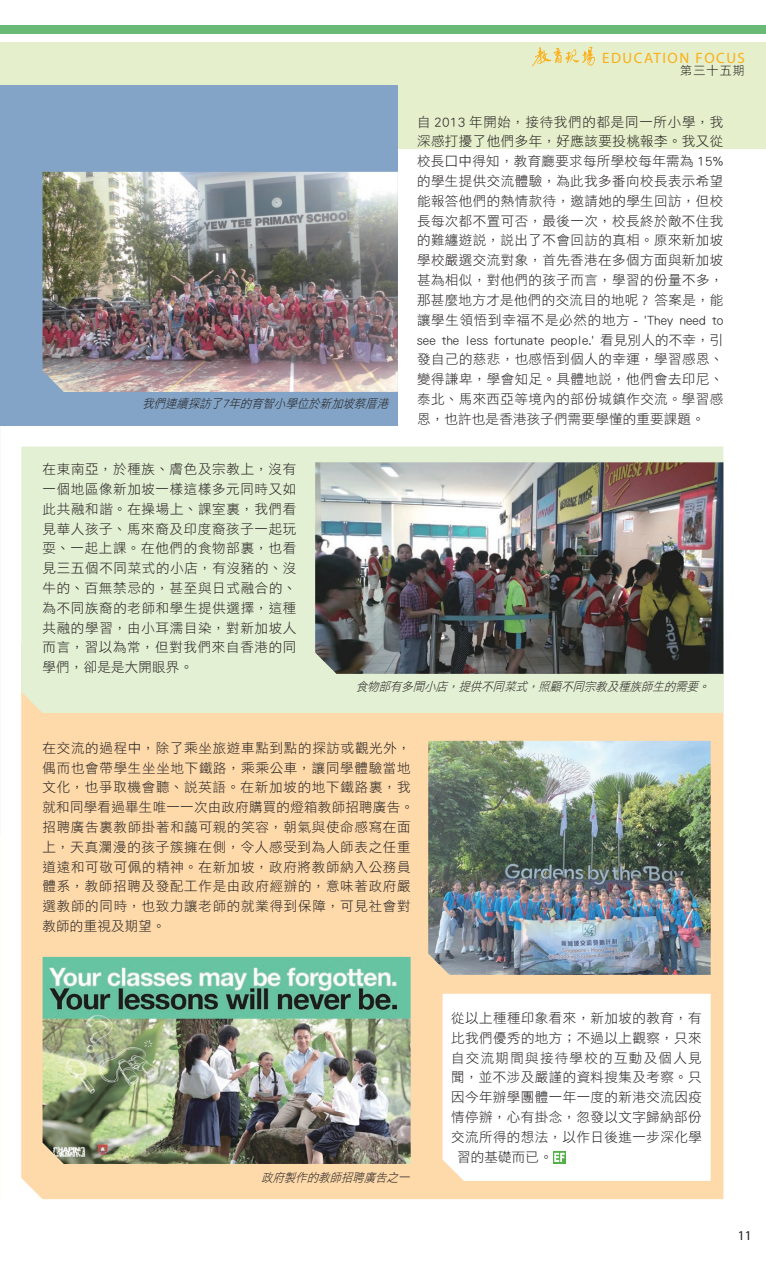
<style>
.page{position:relative;width:766px;height:1263px;background:#fff}
.page>*{position:absolute;margin:0;border:0;box-sizing:border-box;transform-origin:0 0}
.t1{font:15px "Myriad Pro";letter-spacing:.1em;color:#faaf18}
.t2{font:13.5px/19.8px "DF Li Hei W3 WINP BF";letter-spacing:.05em;color:#231f20;text-align:justify}
.t3{font:13.5px "DF Li Hei W3 WINP BF";letter-spacing:.095em;color:#231f20}
.t4{font:13.5px "Myriad Pro";color:#231f20}
.t5{font:italic 12px "DF Li Hei W3 WINP BF";color:#231f20;scale:.95 1}
.t6{font:12px "DF Li Hei W3 WINP BF";letter-spacing:.1em;color:#231f20}
</style>
<div class="page">
<div style="left:0;top:43px;width:765px;height:106px;background:#e5efcb"></div>
<img style="left:532px;top:47px;width:63px;height:19px">
<div style="left:0;top:26px;width:765px;height:8px;background:#6bb977"></div>
<div style="left:21px;top:713px;width:702px;height:486px;background:#fedaab"></div>
<div style="left:21px;top:446px;width:702px;height:267px;background:#e4f0d4"></div>
<div style="left:0;top:85px;width:398px;height:340px;background:#83a4c6"></div>
<svg style="left:442px;top:994px;width:268px;height:187px"></svg>
<svg style="left:553px;top:1151px;width:12px;height:13px"></svg>
<svg style="left:554px;top:1153px;width:10px;height:9px"></svg>
<img style="left:43px;top:172px;width:355px;height:220px">
<img style="left:315px;top:462px;width:408px;height:212px">
<img style="left:43px;top:957px;width:367px;height:207px">
<img style="left:428px;top:741px;width:282px;height:234px">
<p class="t5" style="left:142px;top:398px;width:264px">我們連續探訪了7年的育智小學位於新加坡蔡厝港</p>
<p class="t2" style="left:43px;top:459px;width:255px">在東南亞，於種族、膚色及宗教上，沒有一個地區像新加坡一樣這樣多元同時又如此共融和諧。在操場上、課室裏，我們看見華人孩子、馬來裔及印度裔孩子一起玩耍、一起上課。在他們的食物部裏，也看見三五個不同菜式的小店，有沒豬的、沒牛的、百無禁忌的，甚至與日式融合的、為不同族裔的老師和學生提供選擇，這種共融的學習，由小耳濡目染，對新加坡人而言，習以為常，但對我們來自香港的同學們，卻是是大開眼界。</p>
<p class="t1" style="left:602px;top:50px;width:144px">EDUCATION FOCUS</p>
<p class="t6" style="left:680px;top:64px;width:66px">第三十五期</p>
<p class="t2" style="left:417px;top:112px;width:308px">自 2013 年開始，接待我們的都是同一所小學，我深感打擾了他們多年，好應該要投桃報李。我又從校長口中得知，教育廳要求每所學校每年需為 15%的學生提供交流體驗，為此我多番向校長表示希望能報答他們的熱情款待，邀請她的學生回訪，但校長每次都不置可否，最後一次，校長終於敵不住我的難纏遊說，說出了不會回訪的真相。原來新加坡學校嚴選交流對象，首先香港在多個方面與新加坡甚為相似，對他們的孩子而言，學習的份量不多，那甚麼地方才是他們的交流目的地呢 ? 答案是，能讓學生領悟到幸福不是必然的地方 - 'They need to see the less fortunate people.' 看見別人的不幸，引發自己的慈悲，也感悟到個人的幸運，學習感恩、變得謙卑，學會知足。具體地說，他們會去印尼、泰北、馬來西亞等境內的部份城鎮作交流。學習感恩，也許也是香港孩子們需要學懂的重要課題。</p>
<p class="t5" style="left:356px;top:680px;width:377px">食物部有多間小店，提供不同菜式，照顧不同宗教及種族師生的需要。</p>
<p class="t2" style="left:43px;top:738px;width:373px;text-align:left">在交流的過程中，除了乘坐旅遊車點到點的探訪或觀光外，偶而也會帶學生坐坐地下鐵路，乘乘公車，讓同學體驗當地文化，也爭取機會聽、說英語。在新加坡的地下鐵路裏，我就和同學看過畢生唯一一次由政府購買的燈箱教師招聘廣告。招聘廣告裏教師掛著和藹可親的笑容，朝氣與使命感寫在面上，天真瀾漫的孩子簇擁在側，令人感受到為人師表之任重道遠和可敬可佩的精神。在新加坡，政府將教師納入公務員體系，教師招聘及發配工作是由政府經辦的，意味著政府嚴選教師的同時，也致力讓老師的就業得到保障，可見社會對教師的重視及期望。</p>
<p class="t5" style="left:261px;top:1172px;width:161px">政府製作的教師招聘廣告之一</p>
<p class="t2" style="left:451px;top:1008px;width:252px">從以上種種印象看來，新加坡的教育，有</p>
<p class="t2" style="left:451px;top:1028px;width:252px">比我們優秀的地方；不過以上觀察，只來</p>
<p class="t3" style="left:451px;top:1051px;width:252px">自交流期間與接待學校的互動及個人見</p>
<p class="t2" style="left:451px;top:1067px;width:252px">聞，並不涉及嚴謹的資料搜集及考察。只</p>
<p class="t2" style="left:451px;top:1087px;width:252px">因今年辦學團體一年一度的新港交流因疫</p>
<p class="t2" style="left:451px;top:1107px;width:252px">情停辦，心有掛念，忽發以文字歸納部份</p>
<p class="t2" style="left:451px;top:1127px;width:252px">交流所得的想法，以作日後進一步深化學</p>
<p class="t2" style="left:457px;top:1147px;width:97px">習的基礎而已。</p>
<p class="t4" style="left:737px;top:1228px;width:16px">11</p>
</div>
